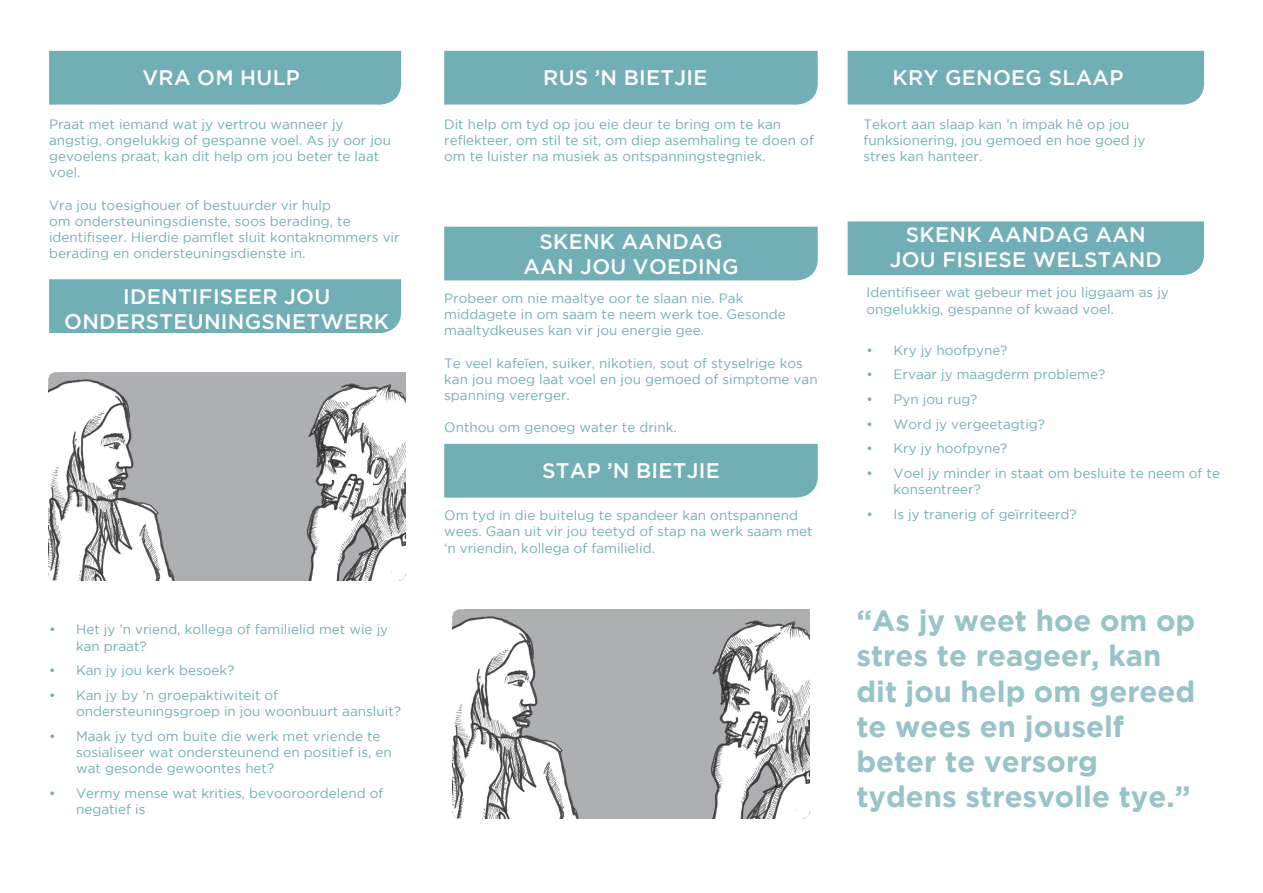
<style>
.page{position:relative;width:1263px;height:893px;background:#fff}
.page>*{position:absolute;margin:0;border:0;box-sizing:border-box;transform-origin:0 0}
.t1{font:700 29.25px/35.1px "Gotham";color:#97c3c9}
.t2{font:500 21px/25.2px "Gotham";letter-spacing:.015em;color:#fff;text-align:center}
.t3{font:13.5px/16.2px "Gotham";color:#72aeb6}
</style>
<div class="page">
<div style="left:49px;top:51px;width:352px;height:54px;background:#72aeb6"></div>
<div style="left:49px;top:279px;width:352px;height:54px;background:#72aeb6"></div>
<div style="left:444px;top:227px;width:374px;height:53px;background:#72aeb6"></div>
<div style="left:848px;top:221px;width:356px;height:54px;background:#72aeb6"></div>
<div style="left:848px;top:51px;width:356px;height:54px;background:#72aeb6"></div>
<div style="left:444px;top:51px;width:374px;height:54px;background:#72aeb6"></div>
<div style="left:444px;top:444px;width:374px;height:54px;background:#72aeb6"></div>
<img style="left:48px;top:372px;width:357px;height:209px">
<img style="left:452px;top:610px;width:357px;height:208px">
<p class="t2" style="left:143px;top:64px;width:159px">VRA OM HULP</p>
<p class="t3" style="left:49px;top:116px;width:343px">Praat met iemand wat jy vertrou wanneer jy angstig, ongelukkig of gespanne voel. As jy oor jou gevoelens praat, kan dit help om jou beter te laat voel.</p>
<p class="t3" style="left:49px;top:197px;width:352px">Vra jou toesighouer of bestuurder vir hulp<br>om ondersteuningsdienste, soos berading, te identifiseer. Hierdie pamflet sluit kontaknommers vir berading en ondersteuningsdienste in.</p>
<p class="t2" style="left:64px;top:283px;width:326px">IDENTIFISEER JOU<br>ONDERSTEUNINGSNETWERK</p>
<p class="t3" style="left:76px;top:621px;width:314px;text-indent:-27px">• Het jy ’n vriend, kollega of familielid met wie jy kan praat?</p>
<p class="t3" style="left:49px;top:662px;width:187px">• Kan jy jou kerk besoek?</p>
<p class="t3" style="left:76px;top:687px;width:326px;text-indent:-27px">• Kan jy by ’n groepaktiwiteit of ondersteuningsgroep in jou woonbuurt aansluit?</p>
<p class="t3" style="left:76px;top:728px;width:317px;text-indent:-27px">• Maak jy tyd om buite die werk met vriende te sosialiseer wat ondersteunend en positief is, en wat gesonde gewoontes het?</p>
<p class="t3" style="left:76px;top:785px;width:309px;text-indent:-27px">• Vermy mense wat krities, bevooroordelend of negatief is</p>
<p class="t2" style="left:543px;top:64px;width:166px">RUS ’N BIETJIE</p>
<p class="t3" style="left:444px;top:116px;width:371px">Dit help om tyd op jou eie deur te bring om te kan reflekteer, om stil te sit, om diep asemhaling te doen of om te luister na musiek as ontspanningstegniek.</p>
<p class="t2" style="left:523px;top:228px;width:217px">SKENK AANDAG<br>AAN JOU VOEDING</p>
<p class="t3" style="left:444px;top:290px;width:343px">Probeer om nie maaltye oor te slaan nie. Pak middagete in om saam te neem werk toe. Gesonde maaltydkeuses kan vir jou energie gee.</p>
<p class="t3" style="left:444px;top:354px;width:375px">Te veel kafeïen, suiker, nikotien, sout of styselrige kos kan jou moeg laat voel en jou gemoed of simptome van spanning vererger.</p>
<p class="t3" style="left:444px;top:419px;width:234px">Onthou om genoeg water te drink.</p>
<p class="t2" style="left:542px;top:458px;width:179px">STAP ’N BIETJIE</p>
<p class="t3" style="left:444px;top:507px;width:370px">Om tyd in die buitelug te spandeer kan ontspannend wees. Gaan uit vir jou teetyd of stap na werk saam met ‘n vriendin, kollega of familielid.</p>
<p class="t2" style="left:892px;top:64px;width:233px">KRY GENOEG SLAAP</p>
<p class="t3" style="left:863px;top:116px;width:284px">Tekort aan slaap kan ’n impak hê op jou funksionering, jou gemoed en hoe goed jy stres kan hanteer.</p>
<p class="t2" style="left:890px;top:221px;width:274px">SKENK AANDAG AAN<br>JOU FISIESE WELSTAND</p>
<p class="t3" style="left:866px;top:284px;width:304px">Identifiseer wat gebeur met jou liggaam as jy ongelukkig, gespanne of kwaad voel.</p>
<p class="t3" style="left:866px;top:341px;width:142px">• Kry jy hoofpyne?</p>
<p class="t3" style="left:866px;top:366px;width:240px">• Ervaar jy maagderm probleme?</p>
<p class="t3" style="left:866px;top:391px;width:112px">• Pyn jou rug?</p>
<p class="t3" style="left:866px;top:416px;width:180px">• Word jy vergeetagtig?</p>
<p class="t3" style="left:866px;top:440px;width:142px">• Kry jy hoofpyne?</p>
<p class="t3" style="left:893px;top:465px;width:328px;text-indent:-27px">• Voel jy minder in staat om besluite te neem of te konsentreer?</p>
<p class="t3" style="left:866px;top:506px;width:212px">• Is jy tranerig of geïrriteerd?</p>
<p class="t1" style="left:856px;top:603px;width:340px">“As jy weet hoe om op stres te reageer, kan dit jou help om gereed te wees en jouself beter te versorg tydens stresvolle tye.”</p>
</div>
